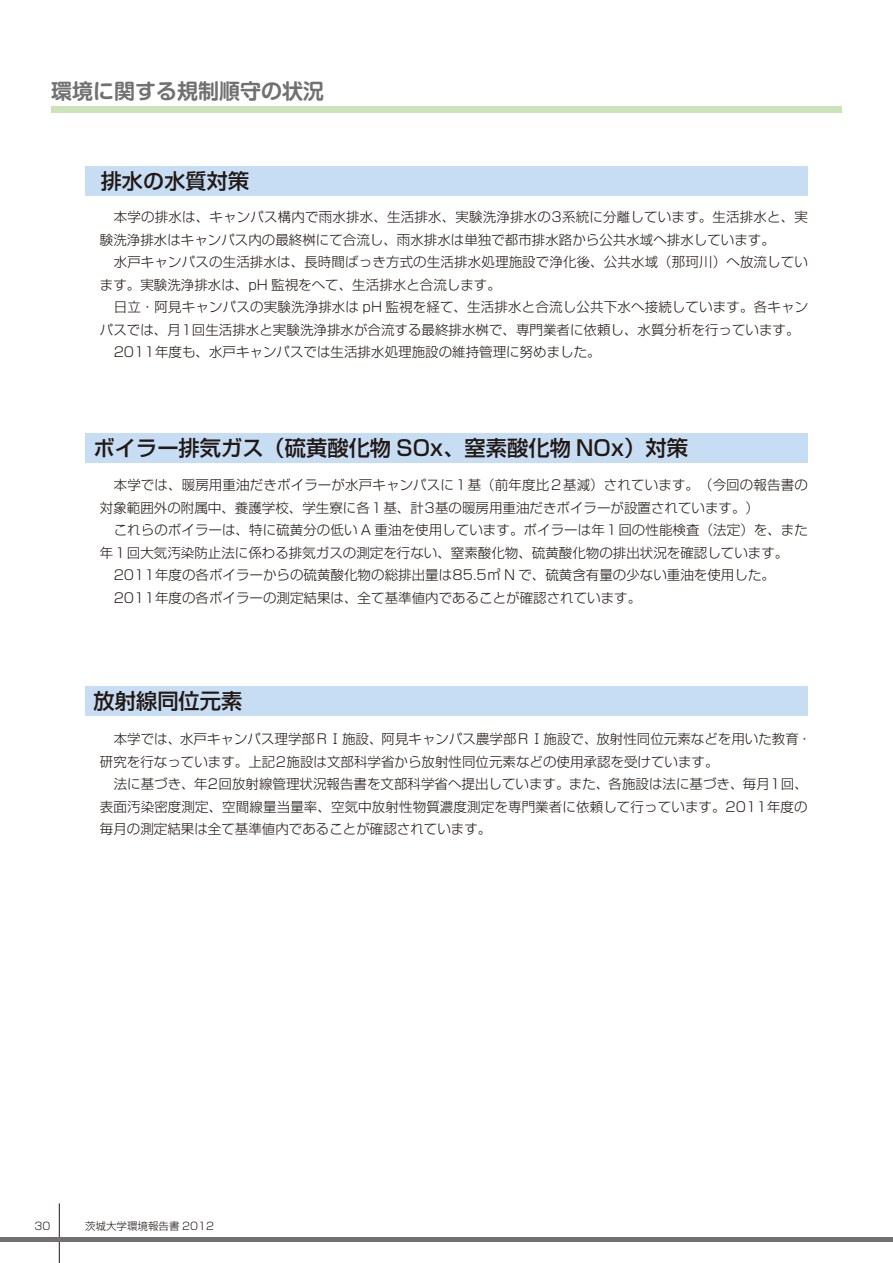
<style>
.page{position:relative;width:893px;height:1263px;background:#fff}
.page>*{position:absolute;margin:0;border:0;box-sizing:border-box;transform-origin:0 0}
.t1{font:500 21.3px "Shin Go Pro";color:#221815}
.t2{font:700 21px "Shin M Go Pro De";color:#727171}
.t3{font:500 21px "Shin Go Pro";letter-spacing:.01em;color:#221815}
.t4{font:300 13.5px/22.5px "Shin Go Pro";color:#221815}
.t5{font:300 10.5px "Shin Go Pro";color:#221815}
</style>
<div class="page">
<div style="left:51px;top:106px;width:791px;height:7px;background:#cbe3b9"></div>
<hr style="left:59px;top:1203px;width:1px;height:60px;background:#221815">
<div style="left:0;top:1237px;width:893px;height:5px;background:#727171"></div>
<div style="left:85px;top:166px;width:723px;height:30px;background:#c7ddf3"></div>
<div style="left:85px;top:433px;width:723px;height:30px;background:#c7ddf3"></div>
<div style="left:85px;top:686px;width:723px;height:30px;background:#c7ddf3"></div>
<h2 class="t2" style="left:51px;top:74px;width:274px">環境に関する規制順守の状況</h2>
<h2 class="t3" style="left:101px;top:163px;width:150px">排水の水質対策</h2>
<p class="t4" style="left:100px;top:204px;width:710px;text-indent:14px">本学の排水は、キャンパス構内で雨水排水、生活排水、実験洗浄排水の3系統に分離しています。生活排水と、実験洗浄排水はキャンパス内の最終桝にて合流し、雨水排水は単独で都市排水路から公共水域へ排水しています。</p>
<p class="t4" style="left:100px;top:249px;width:710px;text-indent:14px">水戸キャンパスの生活排水は、長時間ばっき方式の生活排水処理施設で浄化後、公共水域（那珂川）へ放流しています。実験洗浄排水は、pH 監視をへて、生活排水と合流します。</p>
<p class="t4" style="left:114px;top:294px;width:696px">日立・阿見キャンパスの実験洗浄排水は pH 監視を経て、生活排水と合流し公共下水へ接続しています。各キャン</p>
<p class="t4" style="left:100px;top:317px;width:701px">パスでは、月1回生活排水と実験洗浄排水が合流する最終排水桝で、専門業者に依頼し、水質分析を行っています。</p>
<p class="t4" style="left:114px;top:339px;width:488px">2011年度も、水戸キャンパスでは生活排水処理施設の維持管理に努めました。</p>
<h1 class="t1" style="left:94px;top:431px;width:596px">ボイラー排気ガス（硫黄酸化物 SOx、窒素酸化物 NOx）対策</h1>
<p class="t4" style="left:100px;top:472px;width:709px;text-indent:14px">本学では、暖房用重油だきボイラーが水戸キャンパスに１基（前年度比２基減）されています。（今回の報告書の対象範囲外の附属中、養護学校、学生寮に各１基、計3基の暖房用重油だきボイラーが設置されています。）</p>
<p class="t4" style="left:114px;top:517px;width:696px">これらのボイラーは、特に硫黄分の低い A 重油を使用しています。ボイラーは年１回の性能検査（法定）を、また</p>
<p class="t4" style="left:100px;top:540px;width:690px">年１回大気汚染防止法に係わる排気ガスの測定を行ない、窒素酸化物、硫黄酸化物の排出状況を確認しています。</p>
<p class="t4" style="left:114px;top:562px;width:663px">2011年度の各ボイラーからの硫黄酸化物の総排出量は85.5㎥ N で、硫黄含有量の少ない重油を使用した。</p>
<p class="t4" style="left:114px;top:585px;width:529px">2011年度の各ボイラーの測定結果は、全て基準値内であることが確認されています。</p>
<h1 class="t1" style="left:94px;top:684px;width:150px">放射線同位元素</h1>
<p class="t4" style="left:100px;top:726px;width:713px;text-indent:14px">本学では、水戸キャンパス理学部ＲⅠ施設、阿見キャンパス農学部ＲⅠ施設で、放射性同位元素などを用いた教育・研究を行なっています。上記2施設は文部科学省から放射性同位元素などの使用承認を受けています。</p>
<p class="t4" style="left:100px;top:771px;width:709px;text-align:justify;text-indent:14px">法に基づき、年2回放射線管理状況報告書を文部科学省へ提出しています。また、各施設は法に基づき、毎月1回、表面汚染密度測定、空間線量当量率、空気中放射性物質濃度測定を専門業者に依頼して行っています。2011年度の毎月の測定結果は全て基準値内であることが確認されています。</p>
<p class="t5" style="left:35px;top:1217px;width:17px">30</p>
<p class="t5" style="left:85px;top:1217px;width:131px">茨城大学環境報告書 2012</p>
</div>
